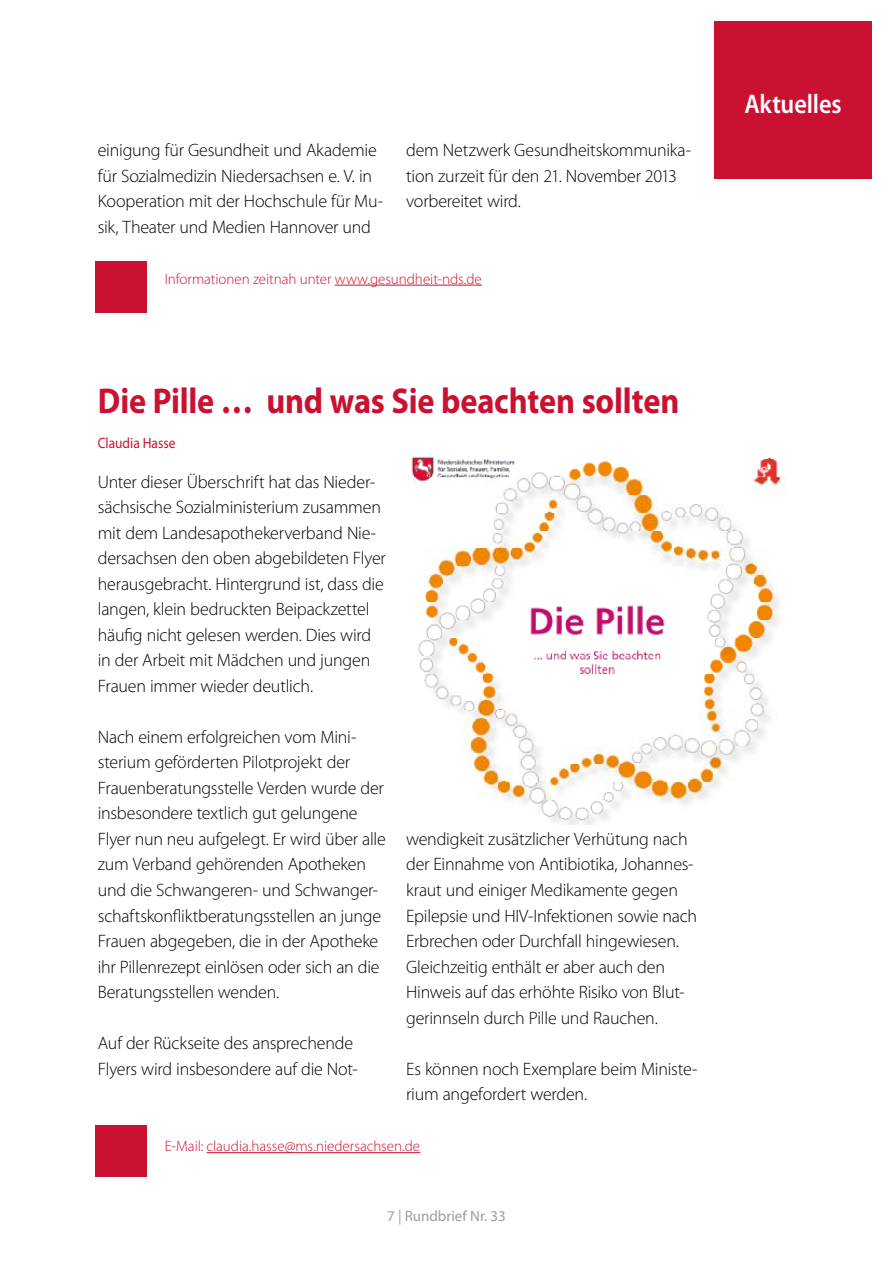
<style>
.page{position:relative;width:893px;height:1263px;background:#fff}
.page>*{position:absolute;margin:0;border:0;box-sizing:border-box;transform-origin:0 0}
.t1{font:700 36px "Myriad Pro";letter-spacing:-.005em;color:#cb1132;scale:.9 1}
.t2{font:600 27px "Myriad Pro";letter-spacing:-.005em;color:#fff;scale:.9 1}
.t3{font:300 18px/25.5px "Myriad Pro";letter-spacing:-.015em;color:#000}
.t4{font:300 15px "Myriad Pro";letter-spacing:-.005em;color:#cb1132}
.t5{font:15px "Myriad Pro";color:#9c9d9f}
.t6{font:15px "Myriad Pro";color:#cb1132;scale:.9 1}
</style>
<div class="page">
<div style="left:714px;top:21px;width:158px;height:158px;background:#cb1132"></div>
<div style="left:95px;top:1125px;width:51px;height:52px;background:#cb1132"></div>
<hr style="left:207px;top:1152px;width:213px;height:1px;background:#cb1132">
<img style="left:411px;top:456px;width:374px;height:368px">
<div style="left:95px;top:261px;width:51px;height:51px;background:#cb1132"></div>
<hr style="left:335px;top:285px;width:147px;height:1px;background:#cb1132">
<p class="t3" style="left:98px;top:137px;width:287px">einigung für Gesundheit und Akademie für Sozialmedizin Niedersachsen e. V. in Kooperation mit der Hochschule für Mu&shy;sik, Theater und Medien Hannover und</p>
<p class="t3" style="left:406px;top:137px;width:287px">dem Netzwerk Gesundheitskommunika&shy;tion zurzeit für den 21. November 2013 vorbereitet wird.</p>
<p class="t4" style="left:165px;top:270px;width:319px">Informationen zeitnah unter www.gesundheit-nds.de</p>
<h1 class="t1" style="left:98px;top:377px;width:648px">Die Pille … und was Sie beachten sollten</h1>
<p class="t6" style="left:98px;top:433px;width:88px">Claudia Hasse</p>
<p class="t3" style="left:98px;top:469px;width:290px">Unter dieser Überschrift hat das Nieder&shy;sächsische Sozialministerium zusammen mit dem Landesapothekerverband Nie&shy;dersachsen den oben abgebildeten Flyer herausgebracht. Hintergrund ist, dass die langen, klein bedruckten Beipackzettel häufig nicht gelesen werden. Dies wird in der Arbeit mit Mädchen und jungen Frauen immer wieder deutlich.</p>
<p class="t3" style="left:98px;top:724px;width:290px">Nach einem erfolgreichen vom Mini&shy;sterium geförderten Pilotprojekt der Frauenberatungsstelle Verden wurde der insbesondere textlich gut gelungene Flyer nun neu aufgelegt. Er wird über alle zum Verband gehörenden Apotheken und die Schwangeren- und Schwanger&shy;schaftskonfliktberatungsstellen an junge Frauen abgegeben, die in der Apotheke ihr Pillenrezept einlösen oder sich an die Beratungsstellen wenden.</p>
<p class="t3" style="left:98px;top:1030px;width:262px">Auf der Rückseite des ansprechende<br>Flyers wird insbesondere auf die Not-</p>
<p class="t3" style="left:406px;top:826px;width:293px">wendigkeit zusätzlicher Verhütung nach der Einnahme von Antibiotika, Johannes&shy;kraut und einiger Medikamente gegen Epilepsie und HIV-Infektionen sowie nach Erbrechen oder Durchfall hingewiesen.<br>Gleichzeitig enthält er aber auch den Hinweis auf das erhöhte Risiko von Blut&shy;gerinnseln durch Pille und Rauchen.</p>
<p class="t3" style="left:406px;top:1056px;width:293px">Es können noch Exemplare beim Ministe&shy;rium angefordert werden.</p>
<p class="t4" style="left:165px;top:1137px;width:257px">E-Mail: claudia.hasse@ms.niedersachsen.de</p>
<p class="t5" style="left:398px;top:1206px;width:109px">| Rundbrief Nr. 33</p>
<h2 class="t2" style="left:744px;top:86px;width:110px">Aktuelles</h2>
</div>
